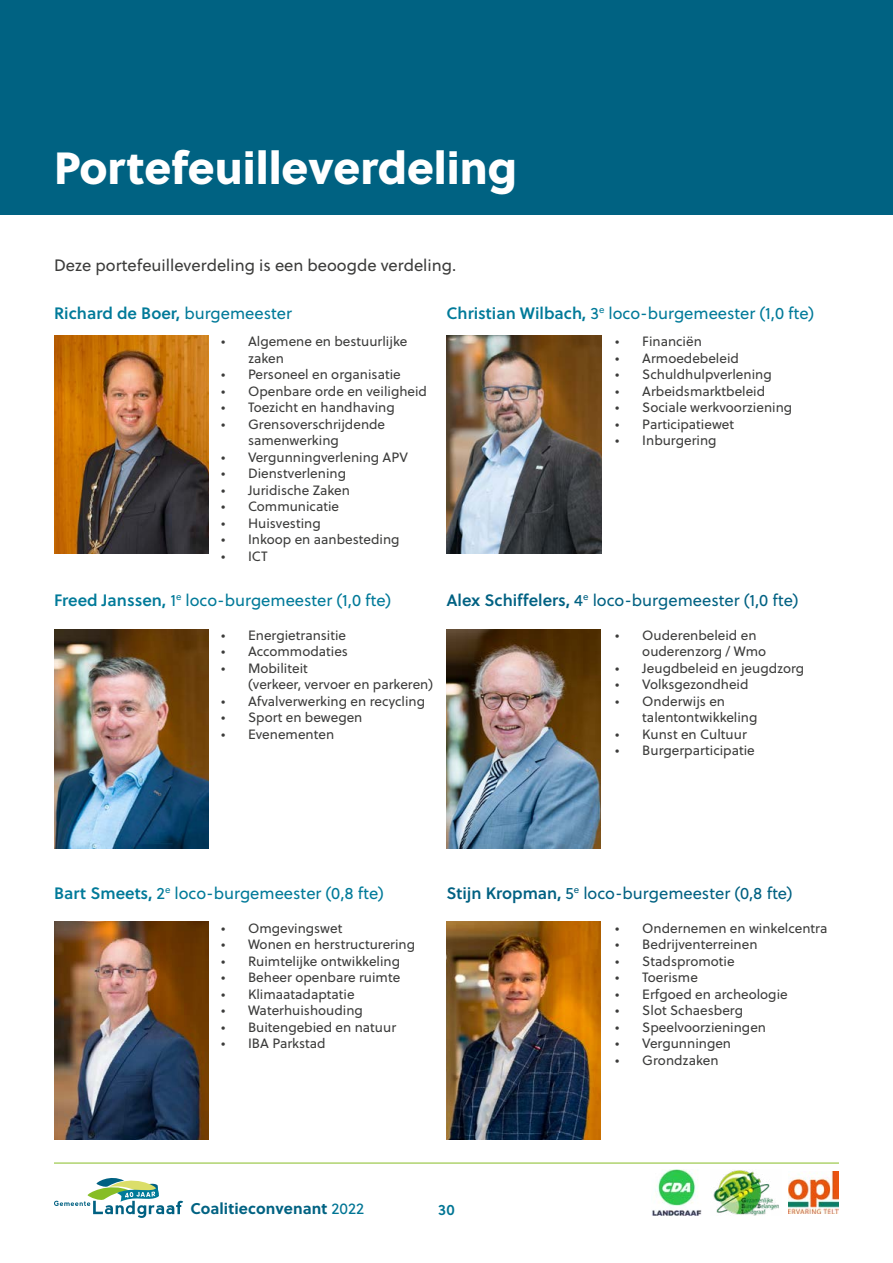
<style>
.page{position:relative;width:893px;height:1263px;background:#fff}
.page>*{position:absolute;margin:0;border:0;box-sizing:border-box;transform-origin:0 0}
.Heading_1-a{font:45px "Soleil Xb";color:#fff}
.t1{font:16.5px "Soleil";color:#007a99}
.t2{font:16.5px "Soleil";color:#006182}
.t3{font:16.5px "Soleil";color:#3c3c3b}
.t4{font:16.5px "Soleil Sb";color:#007a99}
.t5{font:700 15.6px "Soleil";letter-spacing:.005em;color:#006282}
.t6{font:15px "Soleil Sb";color:#007594}
.t7{font:13.5px/16.5px "Soleil";color:#3c3c3b}
.s1{font-family:"Soleil"}
.s2{font-family:"Soleil Sb"}
.s3{font-weight:400;color:#007594}
</style>
<div class="page">
<svg style="left:54px;top:1178px;width:129px;height:40px"></svg>
<hr style="left:54px;top:1163px;width:785px;height:1px;background:#87bd26">
<img style="left:713px;top:1170px;width:66px;height:45px">
<img style="left:652px;top:1169px;width:50px;height:47px">
<img style="left:788px;top:1171px;width:51px;height:42px">
<div style="left:0;top:0;width:893px;height:214px;background:#006282"></div>
<img style="left:446px;top:335px;width:155px;height:219px">
<img style="left:54px;top:335px;width:155px;height:219px">
<img style="left:54px;top:629px;width:155px;height:219px">
<img style="left:54px;top:921px;width:155px;height:219px">
<img style="left:446px;top:921px;width:155px;height:219px">
<img style="left:446px;top:629px;width:155px;height:219px">
<h1 class="Heading_1-a" style="left:54px;top:133px;width:464px">Portefeuilleverdeling</h1>
<p class="t3" style="left:54px;top:253px;width:404px">Deze portefeuilleverdeling is een beoogde verdeling.</p>
<h2 class="t4" style="left:54px;top:300px;width:239px">Richard de Boer, <span class="s1">burgemeester</span></h2>
<h2 class="t1" style="left:446px;top:301px;width:369px"><span class="s2">Christian Wilbach,</span> 3<sup>e</sup> loco-burgemeester (1,0 fte)</h2>
<p class="t7" style="left:615px;top:333px;width:88px">• Financiën</p>
<p class="t7" style="left:615px;top:349px;width:125px">• Armoedebeleid</p>
<p class="t7" style="left:615px;top:366px;width:158px">• Schuldhulpverlening</p>
<p class="t7" style="left:615px;top:382px;width:151px">• Arbeidsmarktbeleid</p>
<p class="t7" style="left:615px;top:399px;width:178px">• Sociale werkvoorziening</p>
<p class="t7" style="left:615px;top:415px;width:120px">• Participatiewet</p>
<p class="t7" style="left:615px;top:432px;width:103px">• Inburgering</p>
<p class="t7" style="left:248px;top:333px;width:161px;text-indent:-27px">• Algemene en bestuurlijke zaken</p>
<p class="t7" style="left:221px;top:366px;width:181px">• Personeel en organisatie</p>
<p class="t7" style="left:221px;top:382px;width:208px">• Openbare orde en veiligheid</p>
<p class="t7" style="left:221px;top:399px;width:175px">• Toezicht en handhaving</p>
<p class="t7" style="left:248px;top:415px;width:139px;text-indent:-27px">• Grensoverschrijdende samenwerking</p>
<p class="t7" style="left:221px;top:448px;width:188px">• Vergunningverlening APV</p>
<p class="t7" style="left:221px;top:465px;width:127px">• Dienstverlening</p>
<p class="t7" style="left:221px;top:481px;width:130px">• Juridische Zaken</p>
<p class="t7" style="left:221px;top:498px;width:120px">• Communicatie</p>
<p class="t7" style="left:221px;top:514px;width:101px">• Huisvesting</p>
<p class="t7" style="left:221px;top:531px;width:180px">• Inkoop en aanbesteding</p>
<p class="t7" style="left:221px;top:547px;width:48px">• ICT</p>
<h2 class="t1" style="left:54px;top:588px;width:339px"><span class="s2">Freed Janssen,</span> 1<sup>e</sup> loco-burgemeester (1,0 fte)</h2>
<h2 class="t2" style="left:446px;top:588px;width:353px"><span class="s2">Alex Schiffelers,</span> 4<sup>e</sup> loco-burgemeester (1,0 fte)</h2>
<p class="t7" style="left:642px;top:626px;width:125px;text-indent:-27px">• Ouderenbeleid en ouderenzorg / Wmo</p>
<p class="t7" style="left:615px;top:659px;width:190px">• Jeugdbeleid en jeugdzorg</p>
<p class="t7" style="left:615px;top:676px;width:135px">• Volksgezondheid</p>
<p class="t7" style="left:642px;top:692px;width:117px;text-indent:-27px">• Onderwijs en talentontwikkeling</p>
<p class="t7" style="left:615px;top:725px;width:133px">• Kunst en Cultuur</p>
<p class="t7" style="left:615px;top:742px;width:141px">• Burgerparticipatie</p>
<p class="t7" style="left:221px;top:626px;width:127px">• Energietransitie</p>
<p class="t7" style="left:221px;top:643px;width:128px">• Accommodaties</p>
<p class="t7" style="left:248px;top:659px;width:187px;text-indent:-27px">• Mobiliteit<br>(verkeer, vervoer en parkeren)</p>
<p class="t7" style="left:221px;top:692px;width:206px">• Afvalverwerking en recycling</p>
<p class="t7" style="left:221px;top:709px;width:143px">• Sport en bewegen</p>
<p class="t7" style="left:221px;top:725px;width:115px">• Evenementen</p>
<h2 class="t1" style="left:54px;top:881px;width:331px"><span class="s2">Bart Smeets,</span> 2<sup>e</sup> loco-burgemeester (0,8 fte)</h2>
<h2 class="t2" style="left:446px;top:881px;width:348px"><span class="s2">Stijn Kropman,</span> 5<sup>e</sup> loco-burgemeester (0,8 fte)</h2>
<p class="t7" style="left:615px;top:919px;width:214px">• Ondernemen en winkelcentra</p>
<p class="t7" style="left:615px;top:936px;width:144px">• Bedrijventerreinen</p>
<p class="t7" style="left:615px;top:952px;width:121px">• Stadspromotie</p>
<p class="t7" style="left:615px;top:969px;width:84px">• Toerisme</p>
<p class="t7" style="left:615px;top:985px;width:174px">• Erfgoed en archeologie</p>
<p class="t7" style="left:615px;top:1002px;width:129px">• Slot Schaesberg</p>
<p class="t7" style="left:615px;top:1018px;width:152px">• Speelvoorzieningen</p>
<p class="t7" style="left:615px;top:1035px;width:117px">• Vergunningen</p>
<p class="t7" style="left:615px;top:1051px;width:105px">• Grondzaken</p>
<p class="t7" style="left:221px;top:919px;width:123px">• Omgevingswet</p>
<p class="t7" style="left:221px;top:936px;width:196px">• Wonen en herstructurering</p>
<p class="t7" style="left:221px;top:952px;width:181px">• Ruimtelijke ontwikkeling</p>
<p class="t7" style="left:221px;top:969px;width:181px">• Beheer openbare ruimte</p>
<p class="t7" style="left:221px;top:985px;width:135px">• Klimaatadaptatie</p>
<p class="t7" style="left:221px;top:1002px;width:143px">• Waterhuishouding</p>
<p class="t7" style="left:221px;top:1018px;width:177px">• Buitengebied en natuur</p>
<p class="t7" style="left:221px;top:1035px;width:106px">• IBA Parkstad</p>
<p class="t5" style="left:190px;top:1196px;width:175px">Coalitieconvenant <span class="s3">2022</span></p>
<p class="t6" style="left:438px;top:1198px;width:18px">30</p>
</div>
